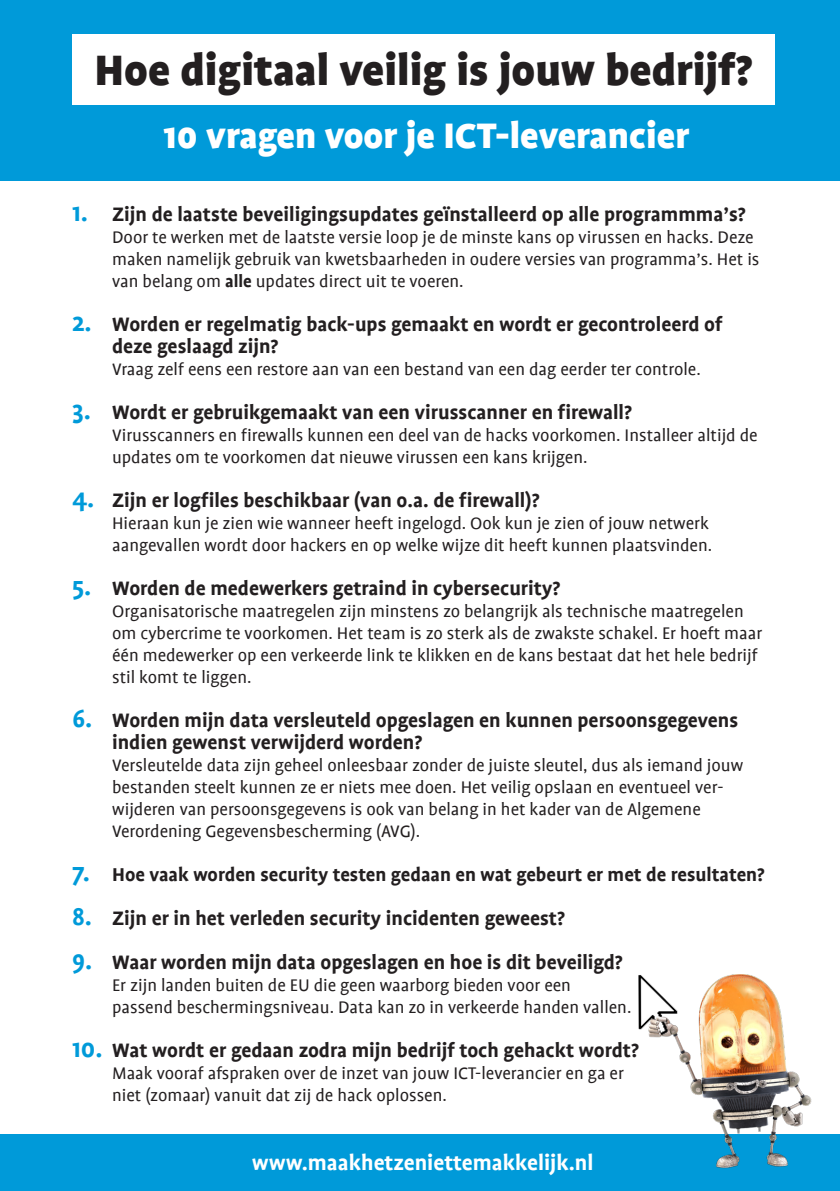
<style>
.page{position:relative;width:840px;height:1191px;background:#fff}
.page>*{position:absolute;margin:0;border:0;box-sizing:border-box;transform-origin:0 0}
.Flyer_intro{font:900 48px "Profile";color:#231f20}
.Flyer_intro-2{font:900 40px "Profile";color:#fff}
.t1{font:700 24px "Profile";color:#fff}
.t2{font:700 22px/22px "Profile";color:#231f20}
.t3{font:700 21px "Profile";color:#231f20}
.t4{font:19px/22px "Profile";color:#231f20}
.s1{font-size:28px;color:#009ad9}
.s2{font-weight:700}
</style>
<div class="page">
<div style="left:0;top:1134px;width:839px;height:57px;background:#009ad9"></div>
<div style="left:0;top:0;width:839px;height:180px;background:#009ad9"></div>
<div style="left:72px;top:35px;width:702px;height:70px;background:#fff"></div>
<img style="left:638px;top:974px;width:174px;height:195px">
<p class="Flyer_intro" style="left:94px;top:43px;width:659px">Hoe digitaal veilig is jouw bedrijf?</p>
<p class="Flyer_intro-2" style="left:163px;top:114px;width:527px">10 vragen voor je ICT-leverancier</p>
<p class="t2" style="left:72px;top:203px;width:674px"><span class="s1">1.</span> Zijn de laatste beveiligingsupdates geïnstalleerd op alle programmma’s?</p>
<p class="t4" style="left:112px;top:226px;width:648px">Door te werken met de laatste versie loop je de minste kans op virussen en hacks. Deze maken namelijk gebruik van kwetsbaarheden in oudere versies van programma’s. Het is van belang om <span class="s2">alle</span> updates direct uit te voeren.</p>
<p class="t2" style="left:112px;top:313px;width:611px;text-indent:-40px"><span class="s1">2.</span> Worden er regelmatig back-ups gemaakt en wordt er gecontroleerd of deze geslaagd zijn?</p>
<p class="t4" style="left:112px;top:358px;width:590px">Vraag zelf eens een restore aan van een bestand van een dag eerder ter controle.</p>
<p class="t2" style="left:72px;top:401px;width:561px"><span class="s1">3.</span> Wordt er gebruikgemaakt van een virusscanner en firewall?</p>
<p class="t4" style="left:112px;top:424px;width:646px">Virusscanners en firewalls kunnen een deel van de hacks voorkomen. Installeer altijd de updates om te voorkomen dat nieuwe virussen een kans krijgen.</p>
<p class="t2" style="left:72px;top:489px;width:468px"><span class="s1">4.</span> Zijn er logfiles beschikbaar (van o.a. de firewall)?</p>
<p class="t4" style="left:112px;top:512px;width:598px">Hieraan kun je zien wie wanneer heeft ingelogd. Ook kun je zien of jouw netwerk</p>
<p class="t4" style="left:112px;top:534px;width:601px">aangevallen wordt door hackers en op welke wijze dit heeft kunnen plaatsvinden.</p>
<p class="t2" style="left:72px;top:577px;width:489px"><span class="s1">5.</span> Worden de medewerkers getraind in cybersecurity?</p>
<p class="t4" style="left:112px;top:600px;width:651px">Organisatorische maatregelen zijn minstens zo belangrijk als technische maatregelen om cybercrime te voorkomen. Het team is zo sterk als de zwakste schakel. Er hoeft maar één medewerker op een verkeerde link te klikken en de kans bestaat dat het hele bedrijf stil komt te liggen.</p>
<p class="t2" style="left:112px;top:709px;width:627px;text-indent:-40px"><span class="s1">6.</span> Worden mijn data versleuteld opgeslagen en kunnen persoonsgegevens indien gewenst verwijderd worden?</p>
<p class="t4" style="left:112px;top:754px;width:632px">Versleutelde data zijn geheel onleesbaar zonder de juiste sleutel, dus als iemand jouw bestanden steelt kunnen ze er niets mee doen. Het veilig opslaan en eventueel ver-</p>
<p class="t4" style="left:112px;top:798px;width:590px">wijderen van persoonsgegevens is ook van belang in het kader van de Algemene</p>
<p class="t4" style="left:112px;top:820px;width:309px">Verordening Gegevensbescherming (AVG).</p>
<p class="t3" style="left:72px;top:863px;width:693px"><span class="s1">7.</span> Hoe vaak worden security testen gedaan en wat gebeurt er met de resultaten?</p>
<p class="t2" style="left:72px;top:907px;width:494px"><span class="s1">8.</span> Zijn er in het verleden security incidenten geweest?</p>
<p class="t2" style="left:72px;top:951px;width:552px"><span class="s1">9.</span> Waar worden mijn data opgeslagen en hoe is dit beveiligd?</p>
<p class="t4" style="left:112px;top:974px;width:460px">Er zijn landen buiten de EU die geen waarborg bieden voor een</p>
<p class="t4" style="left:112px;top:996px;width:520px">passend beschermingsniveau. Data kan zo in verkeerde handen vallen.</p>
<p class="t2" style="left:72px;top:1039px;width:568px"><span class="s1">10.</span> Wat wordt er gedaan zodra mijn bedrijf toch gehackt wordt?</p>
<p class="t4" style="left:112px;top:1062px;width:513px">Maak vooraf afspraken over de inzet van jouw ICT-leverancier en ga er</p>
<p class="t4" style="left:112px;top:1084px;width:336px">niet (zomaar) vanuit dat zij de hack oplossen.</p>
<p class="t1" style="left:252px;top:1149px;width:342px">www.maakhetzeniettemakkelijk.nl</p>
</div>
